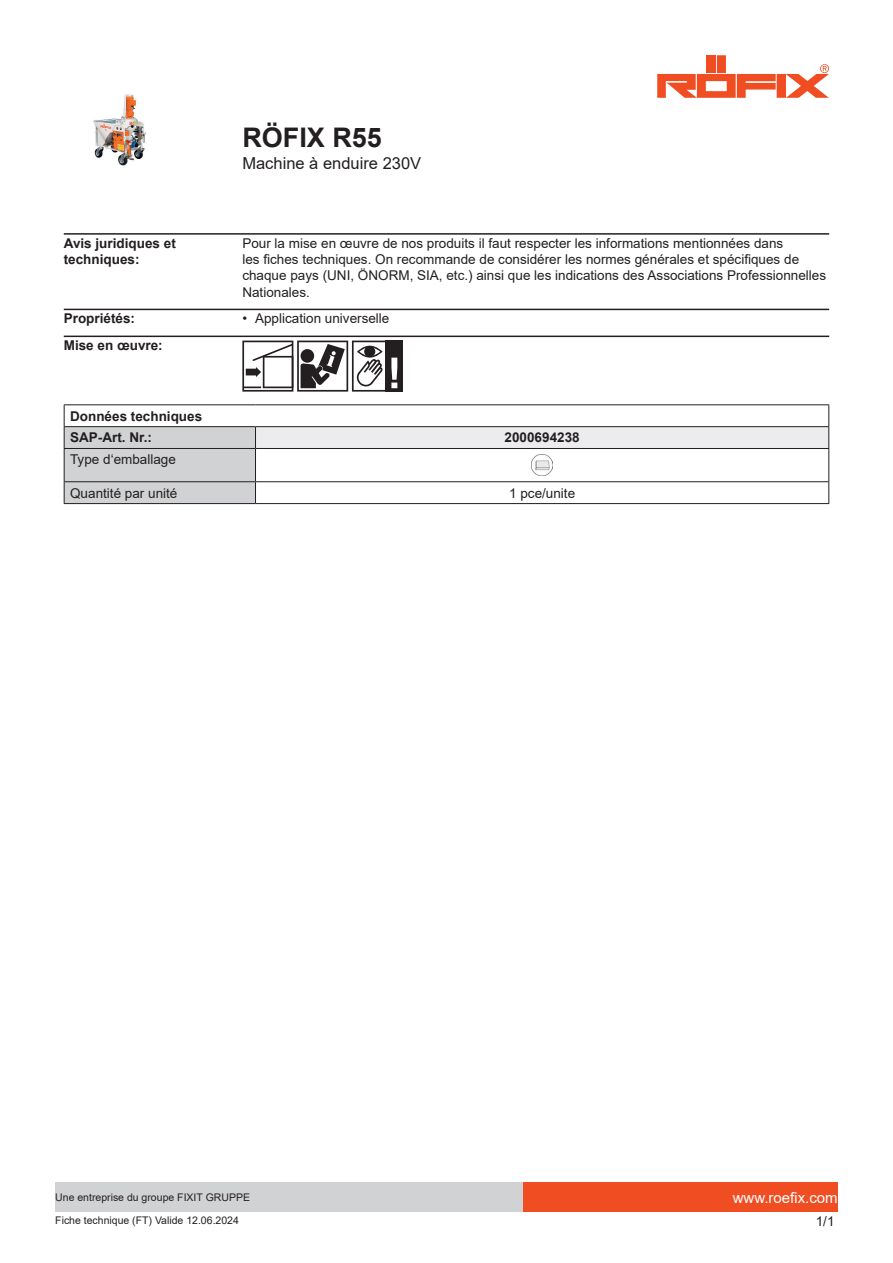
<style>
.page{position:relative;width:893px;height:1263px;background:#fff}
.page>*{position:absolute;margin:0;border:0;box-sizing:border-box;transform-origin:0 0}
.t1{font:700 27px "Arial";color:#231f20}
.t2{font:16.5px "Arial";color:#231f20}
.t3{font:15px "Arial";color:#fff}
.t4{font:13.5px/16.2px "Arial";color:#231f20}
.t5{font:700 13.5px/16.2px "Arial";color:#231f20}
.t6{font:10.5px "Arial";color:#231f20}
</style>
<div class="page">
<img style="left:93px;top:94px;width:53px;height:71px">
<div style="left:717px;top:55px;width:9px;height:18px;background:#f04d22"></div>
<div style="left:707px;top:55px;width:9px;height:18px;background:#f04d22"></div>
<svg style="left:657px;top:64px;width:172px;height:34px"></svg>
<div style="left:523px;top:1182px;width:315px;height:30px;background:#f04d22"></div>
<div style="left:55px;top:1182px;width:468px;height:30px;background:#d1d2d4"></div>
<hr style="left:64px;top:233px;width:765px;height:2px;background:#231f20">
<hr style="left:64px;top:309px;width:765px;height:1px;background:#231f20">
<hr style="left:64px;top:336px;width:765px;height:1px;background:#231f20">
<svg style="left:242px;top:341px;width:161px;height:51px"></svg>
<div style="left:255px;top:427px;width:574px;height:21px;background:#ececee"></div>
<hr style="left:64px;top:404px;width:191px;height:1px;background:#231f20">
<hr style="left:255px;top:404px;width:574px;height:1px;background:#231f20">
<hr style="left:255px;top:426px;width:574px;height:1px;background:#231f20">
<svg style="left:828px;top:405px;width:1px;height:43px"></svg>
<hr style="left:255px;top:448px;width:574px;height:1px;background:#231f20">
<hr style="left:828px;top:449px;width:1px;height:32px;background:#231f20">
<hr style="left:255px;top:481px;width:574px;height:1px;background:#231f20">
<svg style="left:64px;top:405px;width:192px;height:98px"></svg>
<svg style="left:828px;top:482px;width:1px;height:21px"></svg>
<hr style="left:64px;top:503px;width:191px;height:1px;background:#231f20">
<hr style="left:255px;top:503px;width:574px;height:1px;background:#231f20">
<img style="left:531px;top:454px;width:22px;height:22px">
<h1 class="t1" style="left:242px;top:119px;width:141px">RÖFIX R55</h1>
<p class="t2" style="left:242px;top:152px;width:180px">Machine à enduire 230V</p>
<p class="t5" style="left:64px;top:235px;width:114px">Avis juridiques et techniques:</p>
<p class="t4" style="left:242px;top:235px;width:585px">Pour la mise en œuvre de nos produits il faut respecter les informations mentionnées dans<br>les fiches techniques. On recommande de considérer les normes générales et spécifiques de chaque pays (UNI, ÖNORM, SIA, etc.) ainsi que les indications des Associations Professionnelles Nationales.</p>
<p class="t5" style="left:64px;top:311px;width:73px">Propriétés:</p>
<p class="t4" style="left:242px;top:311px;width:149px">• Application universelle</p>
<p class="t5" style="left:64px;top:338px;width:101px">Mise en œuvre:</p>
<p class="t5" style="left:70px;top:405px;width:134px;line-height:21.9px">Données techniques<br>SAP-Art. Nr.:</p>
<p class="t5" style="left:505px;top:430px;width:77px">2000694238</p>
<p class="t4" style="left:70px;top:451px;width:107px">Type d‘emballage</p>
<p class="t4" style="left:70px;top:485px;width:109px">Quantité par unité</p>
<p class="t4" style="left:509px;top:485px;width:68px">1 pce/unite</p>
<p class="t6" style="left:55px;top:1190px;width:196px">Une entreprise du groupe FIXIT GRUPPE</p>
<p class="t3" style="left:733px;top:1187px;width:107px">www.roefix.com</p>
<p class="t6" style="left:55px;top:1213px;width:185px">Fiche technique (FT) Valide 12.06.2024</p>
<p class="t4" style="left:816px;top:1213px;width:20px">1/1</p>
</div>
